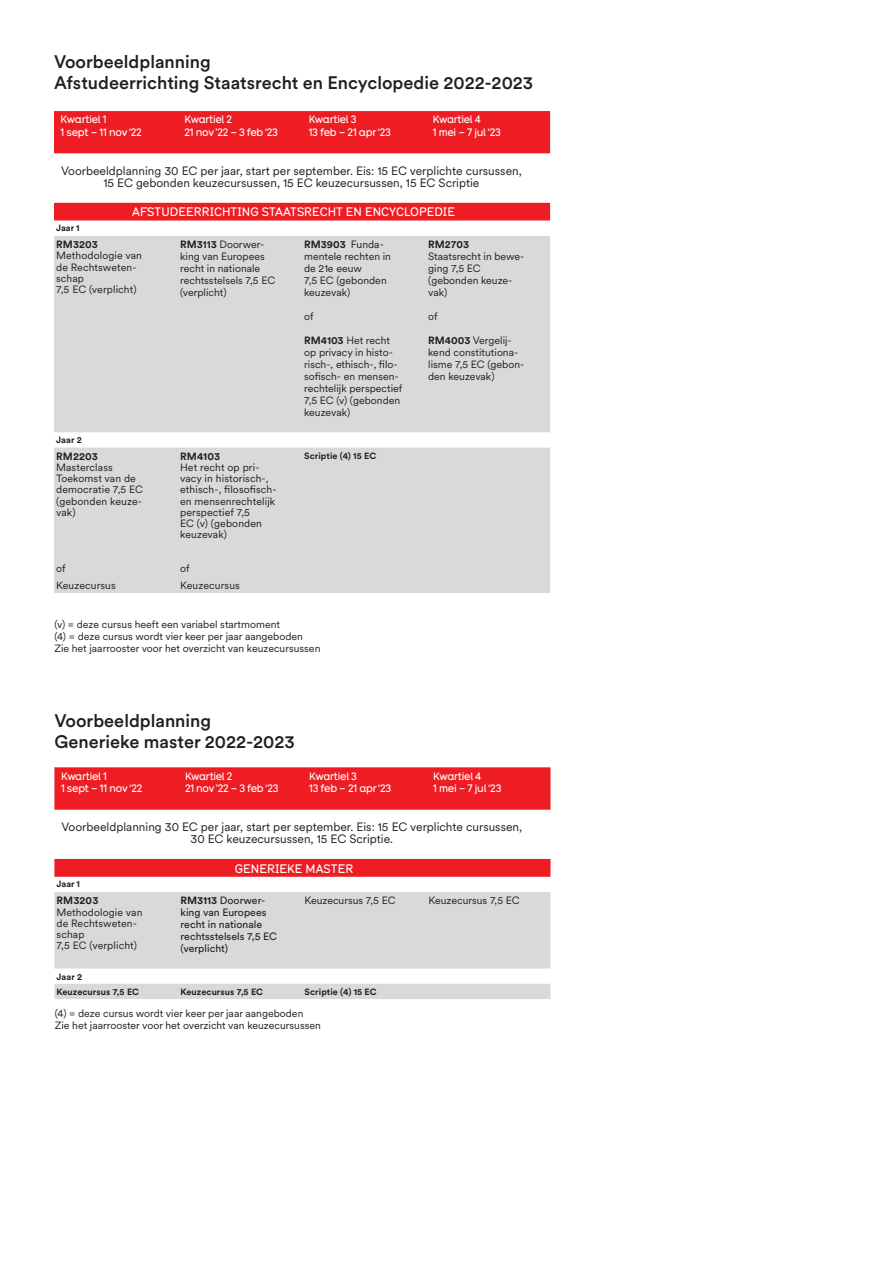
<style>
.page{position:relative;width:893px;height:1263px;background:#fff}
.page>*{position:absolute;margin:0;border:0;box-sizing:border-box;transform-origin:0 0}
.t1{font:500 18px/21px "Circular XX";color:#231f20}
.t2{font:12px/12px "Circular XX";color:#231f20;text-align:center}
.t3{font:500 12px "Typ 1451 LL";letter-spacing:.01em;color:#fff}
.t4{font:10.5px/12px "Circular XX";color:#231f20}
.t5{font:500 10.5px/12.5px "Typ 1451 LL";letter-spacing:-.025em;color:#fff}
.t6{font:10.5px/12px "Circular XX";color:#231f20}
.t7{font:700 10.5px "Circular XX";letter-spacing:.01em;color:#231f20}
.t8{font:700 9px/15.3px "Circular XX";letter-spacing:.01em;color:#231f20}
.s1{font-weight:700}
</style>
<div class="page">
<div style="left:54px;top:111px;width:496px;height:109px;background:#ee1d23"></div>
<svg style="left:54px;top:154px;width:496px;height:49px"></svg>
<div style="left:54px;top:236px;width:496px;height:357px;background:#d9d9db"></div>
<div style="left:54px;top:767px;width:496px;height:110px;background:#ee1d23"></div>
<svg style="left:54px;top:810px;width:496px;height:49px"></svg>
<svg style="left:54px;top:892px;width:496px;height:107px;background:#dedee0"></svg>
<h1 class="t1" style="left:54px;top:50px;width:481px">Voorbeeldplanning<br>Afstudeerrichting Staatsrecht en Encyclopedie 2022-2023</h1>
<p class="t5" style="left:61px;top:113px;width:83px">Kwartiel 1<br>1 sept – 11 nov ‘22</p>
<p class="t5" style="left:185px;top:113px;width:95px">Kwartiel 2<br>21 nov ’22 – 3 feb ‘23</p>
<p class="t5" style="left:309px;top:113px;width:84px">Kwartiel 3<br>13 feb – 21 apr ‘23</p>
<p class="t5" style="left:433px;top:113px;width:70px">Kwartiel 4<br>1 mei – 7 jul ‘23</p>
<p class="t2" style="left:61px;top:164px;width:462px">Voorbeeldplanning 30 EC per jaar, start per september. Eis: 15 EC verplichte cursussen,<br>15 EC gebonden keuzecursussen, 15 EC keuzecursussen, 15 EC Scriptie</p>
<p class="t3" style="left:132px;top:203px;width:324px">AFSTUDEERRICHTING STAATSRECHT EN ENCYCLOPEDIE</p>
<p class="t8" style="left:56px;top:219px;width:25px">Jaar 1</p>
<p class="t7" style="left:56px;top:237px;width:43px">RM3203</p>
<p class="t4" style="left:56px;top:250px;width:87px;line-height:11.2px">Methodologie van de Rechtsweten&shy;schap<br>7,5 EC (verplicht)</p>
<p class="t4" style="left:180px;top:238px;width:97px"><span class="s1">RM3113</span> Doorwer&shy;king van Europees recht in nationale rechtsstelsels 7,5 EC (verplicht)</p>
<p class="t4" style="left:304px;top:238px;width:88px"><span class="s1">RM3903</span> Funda&shy;mentele rechten in de 21e eeuw<br>7,5 EC (gebonden keuzevak)</p>
<p class="t4" style="left:304px;top:310px;width:11px">of</p>
<p class="t4" style="left:304px;top:334px;width:100px"><span class="s1">RM4103</span> Het recht op privacy in histo&shy;risch-, ethisch-, filo&shy;sofisch- en mensen&shy;rechtelijk perspectief<br>7,5 EC (v) (gebonden keuzevak)</p>
<p class="t7" style="left:428px;top:237px;width:42px">RM2703</p>
<p class="t4" style="left:428px;top:250px;width:98px">Staatsrecht in bewe&shy;ging 7,5 EC (gebonden keuze&shy;vak)</p>
<p class="t4" style="left:428px;top:310px;width:11px">of</p>
<p class="t4" style="left:428px;top:334px;width:98px"><span class="s1">RM4003</span> Vergelij&shy;kend constitutiona&shy;lisme 7,5 EC (gebon&shy;den keuzevak)</p>
<p class="t8" style="left:56px;top:432px;width:27px">Jaar 2</p>
<p class="t7" style="left:56px;top:449px;width:43px">RM2203</p>
<p class="t4" style="left:56px;top:461px;width:88px;line-height:11.2px">Masterclass<br>Toekomst van de democratie 7,5 EC (gebonden keuze&shy;vak)</p>
<p class="t4" style="left:56px;top:560px;width:61px;line-height:16.5px">of<br>Keuzecursus</p>
<p class="t7" style="left:180px;top:449px;width:42px">RM4103</p>
<p class="t4" style="left:180px;top:461px;width:98px;line-height:11.2px">Het recht op pri&shy;vacy in historisch-, ethisch-, filosofisch&shy;en mensenrechtelijk perspectief 7,5<br>EC (v) (gebonden keuzevak)</p>
<p class="t4" style="left:180px;top:560px;width:61px;line-height:16.5px">of<br>Keuzecursus</p>
<p class="t8" style="left:304px;top:447px;width:73px">Scriptie (4) 15 EC</p>
<p class="t4" style="left:54px;top:618px;width:268px">(v) = deze cursus heeft een variabel startmoment<br>(4) = deze cursus wordt vier keer per jaar aangeboden<br>Zie het jaarrooster voor het overzicht van keuzecursussen</p>
<h1 class="t1" style="left:54px;top:709px;width:242px">Voorbeeldplanning<br>Generieke master 2022-2023</h1>
<p class="t5" style="left:61px;top:769px;width:83px">Kwartiel 1<br>1 sept – 11 nov ‘22</p>
<p class="t5" style="left:185px;top:769px;width:95px">Kwartiel 2<br>21 nov ’22 – 3 feb ‘23</p>
<p class="t5" style="left:309px;top:769px;width:84px">Kwartiel 3<br>13 feb – 21 apr ‘23</p>
<p class="t5" style="left:433px;top:769px;width:70px">Kwartiel 4<br>1 mei – 7 jul ‘23</p>
<p class="t2" style="left:61px;top:820px;width:462px">Voorbeeldplanning 30 EC per jaar, start per september. Eis: 15 EC verplichte cursussen,<br>30 EC keuzecursussen, 15 EC Scriptie.</p>
<p class="t3" style="left:235px;top:859px;width:120px">GENERIEKE MASTER</p>
<p class="t8" style="left:57px;top:875px;width:25px">Jaar 1</p>
<p class="t7" style="left:57px;top:893px;width:43px">RM3203</p>
<p class="t4" style="left:57px;top:906px;width:87px;line-height:11.2px">Methodologie van de Rechtsweten&shy;schap<br>7,5 EC (verplicht)</p>
<p class="t6" style="left:181px;top:894px;width:98px"><span class="s1">RM3113</span> Doorwer&shy;king van Europees recht in nationale rechtsstelsels 7,5 EC (verplicht)</p>
<p class="t4" style="left:305px;top:894px;width:93px">Keuzecursus 7,5 EC</p>
<p class="t4" style="left:429px;top:894px;width:93px">Keuzecursus 7,5 EC</p>
<p class="t8" style="left:57px;top:968px;width:84px">Jaar 2<br>Keuzecursus 7,5 EC</p>
<p class="t8" style="left:181px;top:984px;width:84px">Keuzecursus 7,5 EC</p>
<p class="t8" style="left:305px;top:984px;width:73px">Scriptie (4) 15 EC</p>
<p class="t4" style="left:55px;top:1006px;width:268px">(4) = deze cursus wordt vier keer per jaar aangeboden<br>Zie het jaarrooster voor het overzicht van keuzecursussen</p>
</div>
